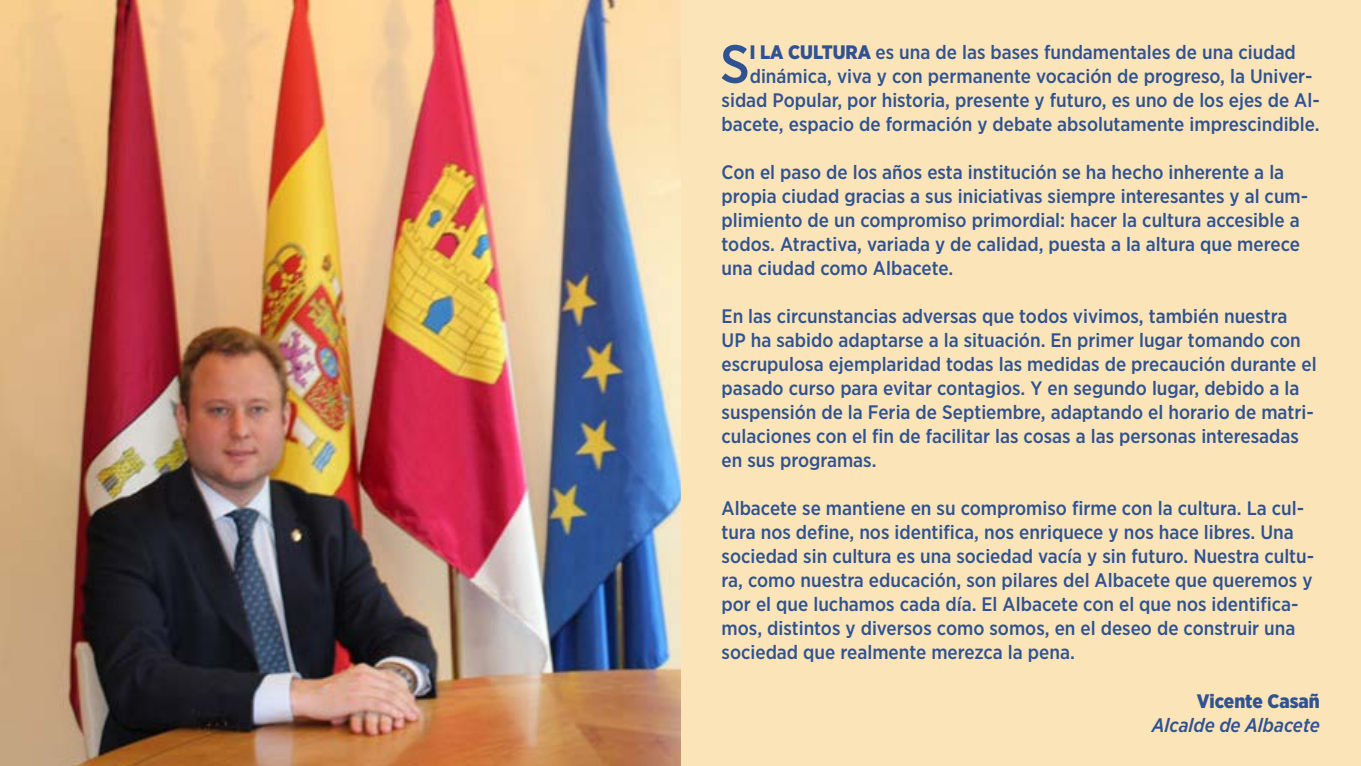
<style>
.page{position:relative;width:1361px;height:766px;background:#fff}
.page>*{position:absolute;margin:0;border:0;box-sizing:border-box;transform-origin:0 0}
.t1{font:500 53.85px "Gotham Narrow";color:#2f5292}
.t2{font:500 19.5px/24px "Gotham Narrow";color:#2f5292}
.t3{font:italic 500 19.5px "Gotham Narrow";color:#2f5292}
.t4{font:900 19.5px "Gotham Narrow";color:#2f5292}
.s1{font-weight:900}
</style>
<div class="page">
<div style="left:583px;top:0;width:778px;height:765px;background:#fbe4b8"></div>
<img style="left:0;top:0;width:680px;height:765px">
<h1 class="t1" style="left:720px;top:30px;width:31px">S</h1>
<p class="t2" style="left:750px;top:40px;width:548px"><span class="s1">I LA CULTURA</span> es una de las bases fundamentales de una ciudad</p>
<p class="t2" style="left:750px;top:64px;width:564px">dinámica, viva y con permanente vocación de progreso, la Univer-</p>
<p class="t2" style="left:721px;top:88px;width:600px">sidad Popular, por historia, presente y futuro, es uno de los ejes de Al-</p>
<p class="t2" style="left:721px;top:112px;width:600px">bacete, espacio de formación y debate absolutamente imprescindible.</p>
<p class="t2" style="left:721px;top:160px;width:588px">Con el paso de los años esta institución se ha hecho inherente a la propia ciudad gracias a sus iniciativas siempre interesantes y al cum&shy;plimiento de un compromiso primordial: hacer la cultura accesible a todos. Atractiva, variada y de calidad, puesta a la altura que merece una ciudad como Albacete.</p>
<p class="t2" style="left:721px;top:304px;width:596px">En las circunstancias adversas que todos vivimos, también nuestra<br>UP ha sabido adaptarse a la situación. En primer lugar tomando con escrupulosa ejemplaridad todas las medidas de precaución durante el pasado curso para evitar contagios. Y en segundo lugar, debido a la suspensión de la Feria de Septiembre, adaptando el horario de matri&shy;culaciones con el fin de facilitar las cosas a las personas interesadas en sus programas.</p>
<p class="t2" style="left:721px;top:496px;width:594px">Albacete se mantiene en su compromiso firme con la cultura. La cul&shy;tura nos define, nos identifica, nos enriquece y nos hace libres. Una sociedad sin cultura es una sociedad vacía y sin futuro. Nuestra cultu&shy;ra, como nuestra educación, son pilares del Albacete que queremos y por el que luchamos cada día. El Albacete con el que nos identifica&shy;mos, distintos y diversos como somos, en el deseo de construir una sociedad que realmente merezca la pena.</p>
<p class="t4" style="left:1197px;top:687px;width:124px">Vicente Casañ</p>
<p class="t3" style="left:1152px;top:712px;width:169px">Alcalde de Albacete</p>
</div>
